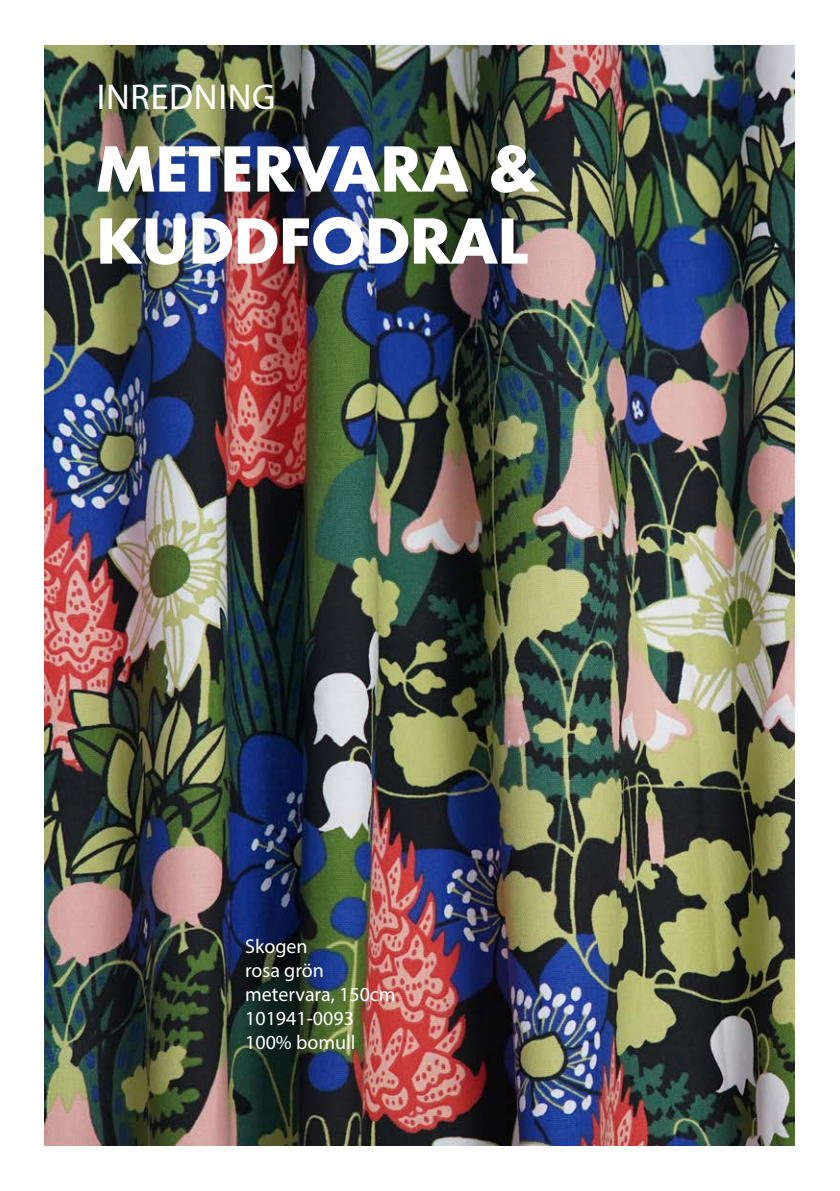
<style>
.page{position:relative;width:840px;height:1191px;background:#fff}
.page>*{position:absolute;margin:0;border:0;box-sizing:border-box;transform-origin:0 0}
.t1{font:700 60px/72px "Futura Std";color:#fff}
.t2{font:36px "Myriad Pro";letter-spacing:.02em;color:#fff}
.t3{font:20px "Myriad Pro";color:#fff}
</style>
<div class="page">
<img style="left:45px;top:45px;width:749px;height:1100px">
<p class="t2" style="left:97px;top:75px;width:180px">INREDNING</p>
<p class="t1" style="left:96px;top:132px;width:444px">METERVARA &amp;<br>KUDDFODRAL</p>
<p class="t3" style="left:245px;top:934px;width:64px">Skogen</p>
<p class="t3" style="left:245px;top:958px;width:80px">rosa grön</p>
<p class="t3" style="left:245px;top:982px;width:152px">metervara, 150cm</p>
<p class="t3" style="left:245px;top:1006px;width:110px">101941-0093</p>
<p class="t3" style="left:245px;top:1030px;width:112px">100% bomull</p>
</div>
